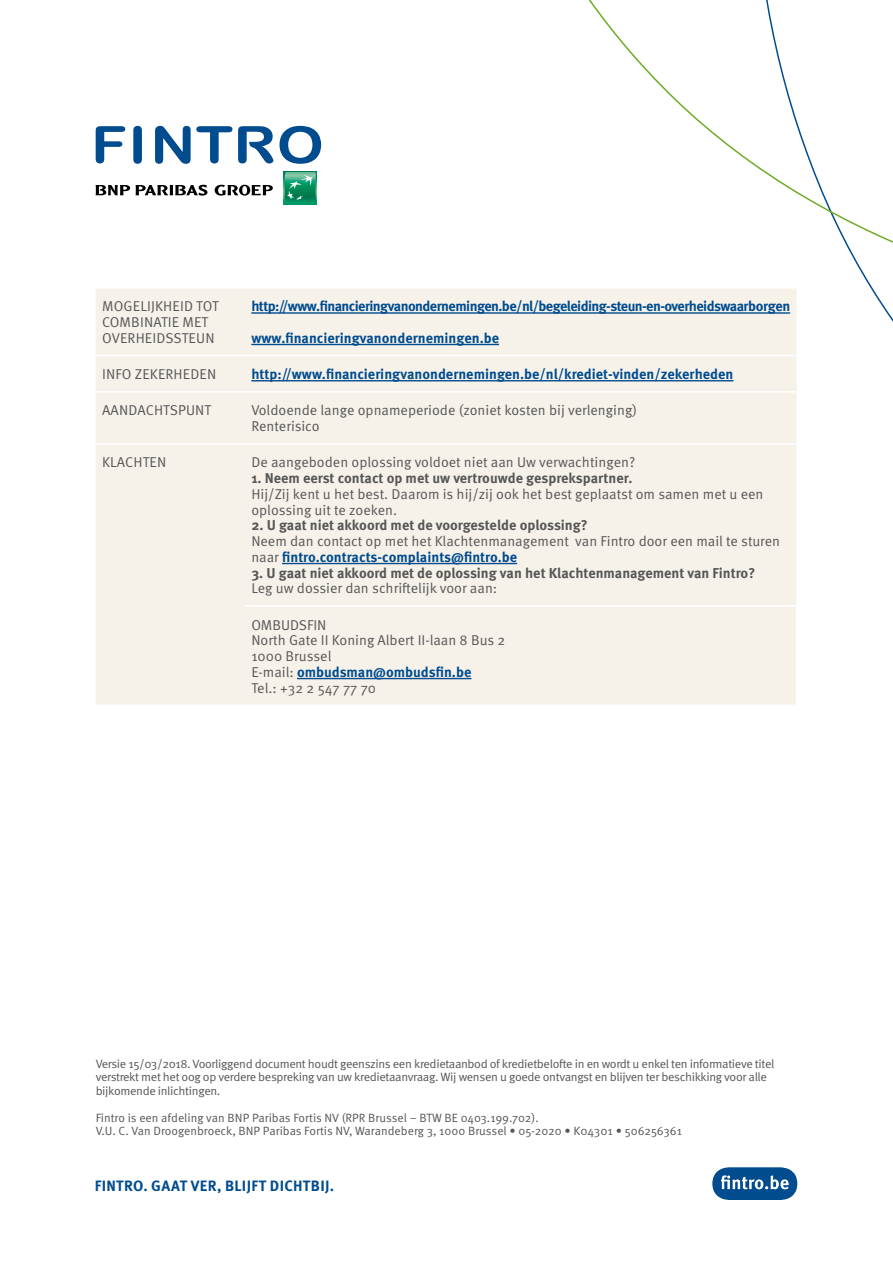
<style>
.page{position:relative;width:893px;height:1263px;background:#fff}
.page>*{position:absolute;margin:0;border:0;box-sizing:border-box;transform-origin:0 0}
.t1{font:700 15px "Meta OT";letter-spacing:.02em;color:#004c8f}
.t2{font:14.25px/15.8px "Meta OT Norm";color:#565656}
.t3{font:700 14.25px "Meta OT";letter-spacing:-.01em;color:#004c8f}
.t4{font:700 14.25px "Meta OT";color:#565656}
.t5{font:700 14.25px "Meta OT";letter-spacing:-.04em;color:#004c8f}
.t6{font:12px/13.5px "Meta OT Norm";letter-spacing:-.03em;color:#565656}
.t7{font:12px/13.5px "Meta OT Norm";color:#565656}
.s1{font-family:"Meta OT Norm";font-weight:400;color:#565656}
</style>
<div class="page">
<svg style="left:712px;top:1167px;width:85px;height:33px"></svg>
<svg style="left:588px;top:0;width:305px;height:328px"></svg>
<div style="left:96px;top:289px;width:700px;height:416px;background:#f6f2ea"></div>
<hr style="left:245px;top:287px;width:551px;height:2px;background:#fff">
<hr style="left:96px;top:355px;width:149px;height:1px;background:#fff">
<hr style="left:96px;top:391px;width:149px;height:2px;background:#fff">
<hr style="left:245px;top:355px;width:551px;height:1px;background:#fff">
<hr style="left:245px;top:391px;width:551px;height:2px;background:#fff">
<hr style="left:96px;top:443px;width:149px;height:2px;background:#fff">
<hr style="left:245px;top:443px;width:551px;height:2px;background:#fff">
<hr style="left:245px;top:605px;width:552px;height:2px;background:#fff">
<hr style="left:251px;top:312px;width:539px;height:2px;background:#004c8f">
<hr style="left:251px;top:344px;width:248px;height:1px;background:#004c8f">
<hr style="left:251px;top:380px;width:482px;height:1px;background:#004c8f">
<hr style="left:282px;top:563px;width:235px;height:1px;background:#004c8f">
<hr style="left:297px;top:678px;width:174px;height:1px;background:#004c8f">
<svg style="left:96px;top:126px;width:29px;height:37px"></svg>
<svg style="left:133px;top:126px;width:9px;height:38px"></svg>
<svg style="left:155px;top:126px;width:77px;height:38px"></svg>
<svg style="left:280px;top:126px;width:41px;height:38px"></svg>
<svg style="left:238px;top:126px;width:35px;height:37px"></svg>
<svg style="left:96px;top:185px;width:34px;height:10px"></svg>
<svg style="left:136px;top:185px;width:71px;height:11px"></svg>
<svg style="left:215px;top:185px;width:58px;height:11px"></svg>
<svg style="left:284px;top:171px;width:33px;height:33px"></svg>
<svg style="left:284px;top:172px;width:32px;height:31px"></svg>
<p class="t2" style="left:102px;top:299px;width:118px">MOGELIJKHEID TOT<br>COMBINATIE MET<br>OVERHEIDSSTEUN</p>
<p class="t5" style="left:251px;top:297px;width:541px">http://www.financieringvanondernemingen.be/nl/begeleiding-steun-en-overheidswaarborgen</p>
<p class="t3" style="left:251px;top:329px;width:249px">www.financieringvanondernemingen.be</p>
<p class="t2" style="left:102px;top:366px;width:116px">INFO ZEKERHEDEN</p>
<p class="t3" style="left:251px;top:365px;width:484px">http://www.financieringvanondernemingen.be/nl/krediet-vinden/zekerheden</p>
<p class="t2" style="left:102px;top:403px;width:111px">AANDACHTSPUNT</p>
<p class="t2" style="left:251px;top:403px;width:387px">Voldoende lange opnameperiode (zoniet kosten bij verlenging)<br>Renterisico</p>
<p class="t2" style="left:102px;top:455px;width:66px">KLACHTEN</p>
<p class="t2" style="left:251px;top:455px;width:385px">De aangeboden oplossing voldoet niet aan Uw verwachtingen?</p>
<p class="t4" style="left:251px;top:469px;width:383px">1. Neem eerst contact op met uw vertrouwde gesprekspartner.</p>
<p class="t2" style="left:251px;top:486px;width:514px">Hij/Zij kent u het best. Daarom is hij/zij ook het best geplaatst om samen met u een oplossing uit te zoeken.</p>
<p class="t4" style="left:251px;top:516px;width:338px">2. U gaat niet akkoord met de voorgestelde oplossing?</p>
<p class="t2" style="left:251px;top:533px;width:530px">Neem dan contact op met het Klachtenmanagement van Fintro door een mail te sturen</p>
<p class="t3" style="left:251px;top:548px;width:267px"><span class="s1">naar</span> fintro.contracts-complaints@fintro.be</p>
<p class="t4" style="left:251px;top:564px;width:505px">3. U gaat niet akkoord met de oplossing van het Klachtenmanagement van Fintro?</p>
<p class="t2" style="left:251px;top:581px;width:247px">Leg uw dossier dan schriftelijk voor aan:</p>
<p class="t2" style="left:251px;top:617px;width:256px">OMBUDSFIN<br>North Gate II Koning Albert II-laan 8 Bus 2<br>1000 Brussel</p>
<p class="t3" style="left:251px;top:663px;width:222px"><span class="s1">E-mail:</span> ombudsman@ombudsfin.be</p>
<p class="t2" style="left:251px;top:680px;width:126px">Tel.: +32 2 547 77 70</p>
<p class="t6" style="left:96px;top:1057px;width:680px">Versie 15/03/2018. Voorliggend document houdt geenszins een kredietaanbod of kredietbelofte in en wordt u enkel ten informatieve titel verstrekt met het oog op verdere bespreking van uw kredietaanvraag. Wij wensen u goede ontvangst en blijven ter beschikking voor alle bijkomende inlichtingen.</p>
<p class="t7" style="left:96px;top:1111px;width:588px">Fintro is een afdeling van BNP Paribas Fortis NV (RPR Brussel – BTW BE 0403.199.702).<br>V.U. C. Van Droogenbroeck, BNP Paribas Fortis NV, Warandeberg 3, 1000 Brussel • 05-2020 • K04301 • 506256361</p>
<p class="t1" style="left:95px;top:1176px;width:241px">FINTRO. GAAT VER, BLIJFT DICHTBIJ.</p>
</div>
